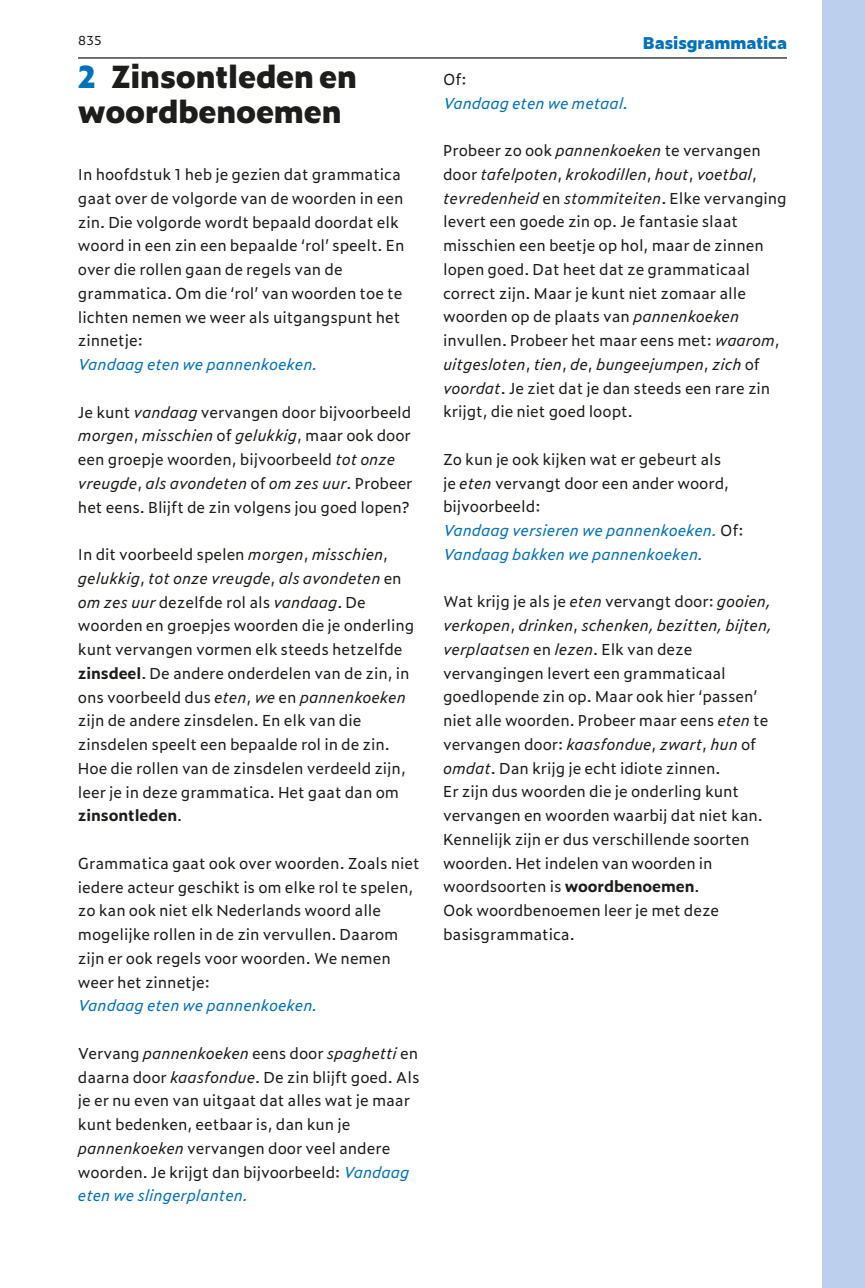
<style>
.page{position:relative;width:865px;height:1288px;background:#fff}
.page>*{position:absolute;margin:0;border:0;box-sizing:border-box;transform-origin:0 0}
.t1{font:800 30px/35px "Zeitung Micro Pro";letter-spacing:-.005em;color:#1d1d1b}
.t2{font:800 16px "Zeitung Micro Pro";letter-spacing:-.005em;color:#0071ba}
.t3{font:15.25px/23.8px "Zeitung Micro Pro";letter-spacing:-.005em;color:#1d1d1b}
.t4{font:italic 15.25px "Zeitung Micro Pro";letter-spacing:-.005em;color:#0071ba}
.t5{font:12.5px "Zeitung Micro Pro";color:#1d1d1b}
.s1{color:#0071ba}
.s2{font-style:italic}
.s3{font-style:italic;color:#0071ba}
.s4{font-weight:700}
</style>
<div class="page">
<hr style="left:78px;top:57px;width:709px;height:2px;background:#1d1d1b">
<div style="left:822px;top:0;width:43px;height:1288px;background:#bcd0ed"></div>
<p class="t5" style="left:78px;top:31px;width:25px">835</p>
<p class="t2" style="left:642px;top:30px;width:146px">Basisgrammatica</p>
<h1 class="t1" style="left:78px;top:57px;width:280px"><span class="s1">2</span> Zinsontleden en woordbenoemen</h1>
<p class="t3" style="left:443px;top:67px;width:25px">Of:</p>
<p class="t4" style="left:443px;top:91px;width:187px">Vandaag eten we metaal.</p>
<p class="t3" style="left:443px;top:138px;width:345px">Probeer zo ook <span class="s2">pannenkoeken</span> te vervangen door <span class="s2">tafelpoten</span>, <span class="s2">krokodillen</span>, <span class="s2">hout</span>, <span class="s2">voetbal</span>, <span class="s2">tevredenheid</span> en <span class="s2">stommiteiten</span>. Elke vervanging levert een goede zin op. Je fantasie slaat misschien een beetje op hol, maar de zinnen lopen goed. Dat heet dat ze grammaticaal correct zijn. Maar je kunt niet zomaar alle woorden op de plaats van <span class="s2">pannenkoeken </span>invullen. Probeer het maar eens met: <span class="s2">waarom</span>, <span class="s2">uitgesloten</span>, <span class="s2">tien</span>, <span class="s2">de</span>, <span class="s2">bungeejumpen</span>, <span class="s2">zich</span> of <span class="s2">voordat</span>. Je ziet dat je dan steeds een rare zin krijgt, die niet goed loopt.</p>
<p class="t3" style="left:443px;top:446px;width:302px">Zo kun je ook kijken wat er gebeurt als<br>je <span class="s2">eten</span> vervangt door een ander woord, bijvoorbeeld:<br><span class="s3">Vandaag versieren we pannenkoeken.</span> Of:<br><span class="s3">Vandaag bakken we pannenkoeken.</span></p>
<p class="t3" style="left:443px;top:589px;width:330px">Wat krijg je als je <span class="s2">eten</span> vervangt door: <span class="s2">gooien, verkopen</span>, <span class="s2">drinken</span>, <span class="s2">schenken, bezitten, bijten, verplaatsen</span> en <span class="s2">lezen</span>. Elk van deze vervangingen levert een grammaticaal goedlopende zin op. Maar ook hier ‘passen’ niet alle woorden. Probeer maar eens <span class="s2">eten</span> te vervangen door: <span class="s2">kaasfondue</span>, <span class="s2">zwart</span>, <span class="s2">hun</span> of <span class="s2">omdat</span>. Dan krijg je echt idiote zinnen.<br>Er zijn dus woorden die je onderling kunt vervangen en woorden waarbij dat niet kan.<br>Kennelijk zijn er dus verschillende soorten woorden. Het indelen van woorden in woordsoorten is <span class="s4">woordbenoemen</span>.<br>Ook woordbenoemen leer je met deze basisgrammatica.</p>
<p class="t3" style="left:78px;top:162px;width:328px">In hoofdstuk 1 heb je gezien dat grammatica gaat over de volgorde van de woorden in een zin. Die volgorde wordt bepaald doordat elk woord in een zin een bepaalde ‘rol’ speelt. En over die rollen gaan de regels van de grammatica. Om die ‘rol’ van woorden toe te lichten nemen we weer als uitgangspunt het zinnetje:</p>
<p class="t4" style="left:78px;top:353px;width:241px">Vandaag eten we pannenkoeken.</p>
<p class="t3" style="left:78px;top:399px;width:336px">Je kunt <span class="s2">vandaag</span> vervangen door bijvoorbeeld <span class="s2">morgen</span>, <span class="s2">misschien</span> of <span class="s2">gelukkig</span>, maar ook door een groepje woorden, bijvoorbeeld <span class="s2">tot onze vreugde</span>, <span class="s2">als avondeten</span> of <span class="s2">om zes uur</span>. Probeer het eens. Blijft de zin volgens jou goed lopen?</p>
<p class="t3" style="left:78px;top:542px;width:338px">In dit voorbeeld spelen <span class="s2">morgen</span>, <span class="s2">misschien</span>, <span class="s2">gelukkig</span>, <span class="s2">tot onze vreugde</span>, <span class="s2">als avondeten</span> en <span class="s2">om zes uur</span> dezelfde rol als <span class="s2">vandaag</span>. De woorden en groepjes woorden die je onderling kunt vervangen vormen elk steeds hetzelfde <span class="s4">zinsdeel</span>. De andere onderdelen van de zin, in ons voorbeeld dus <span class="s2">eten</span>, <span class="s2">we</span> en <span class="s2">pannenkoeken </span>zijn de andere zinsdelen. En elk van die zinsdelen speelt een bepaalde rol in de zin.<br>Hoe die rollen van de zinsdelen verdeeld zijn, leer je in deze grammatica. Het gaat dan om <span class="s4">zinsontleden</span>.</p>
<p class="t3" style="left:78px;top:850px;width:343px">Grammatica gaat ook over woorden. Zoals niet iedere acteur geschikt is om elke rol te spelen, zo kan ook niet elk Nederlands woord alle mogelijke rollen in de zin vervullen. Daarom zijn er ook regels voor woorden. We nemen weer het zinnetje:</p>
<p class="t4" style="left:78px;top:994px;width:241px">Vandaag eten we pannenkoeken.</p>
<p class="t3" style="left:78px;top:1040px;width:343px">Vervang <span class="s2">pannenkoeken</span> eens door <span class="s2">spaghetti</span> en daarna door <span class="s2">kaasfondue</span>. De zin blijft goed. Als je er nu even van uitgaat dat alles wat je maar kunt bedenken, eetbaar is, dan kun je <span class="s2">pannenkoeken</span> vervangen door veel andere woorden. Je krijgt dan bijvoorbeeld: <span class="s3">Vandaag eten we slingerplanten.</span></p>
</div>
